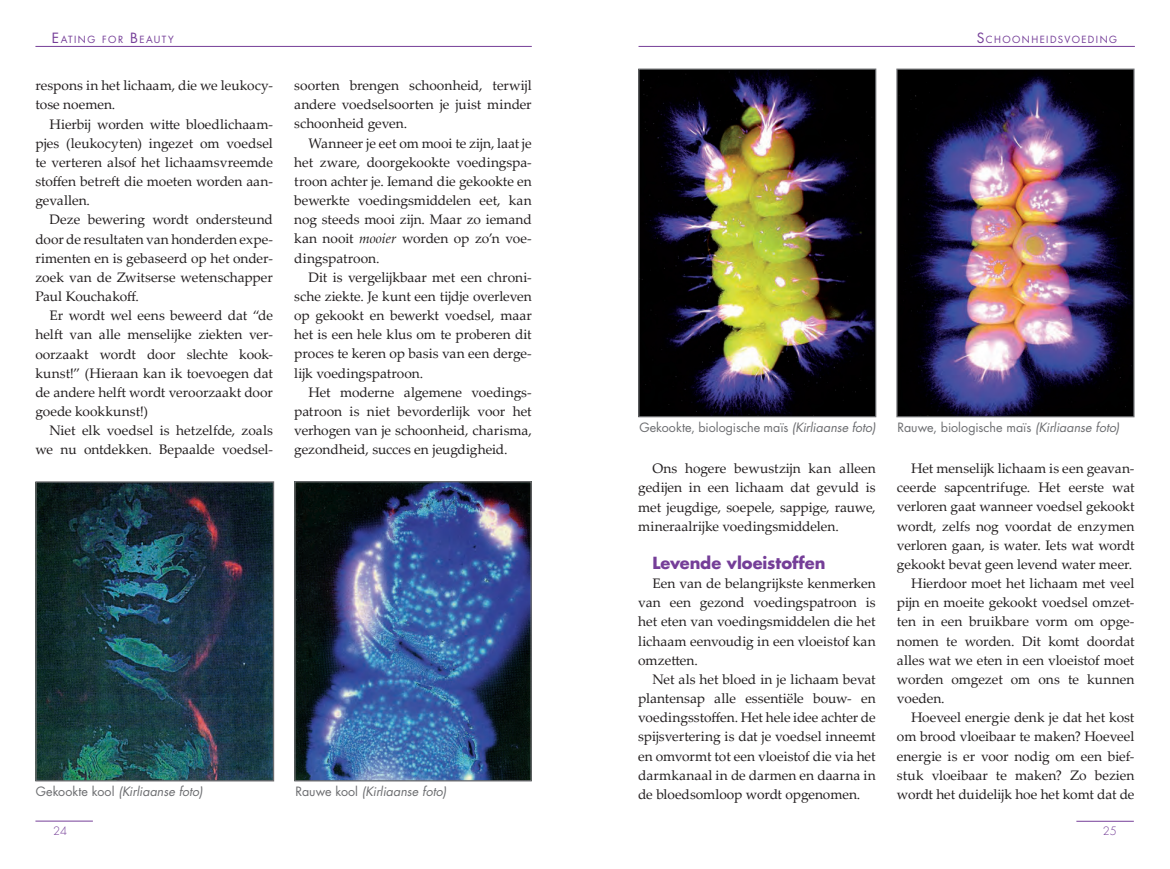
<style>
.page{position:relative;width:1170px;height:869px;background:#fff}
.page>*{position:absolute;margin:0;border:0;box-sizing:border-box;transform-origin:0 0}
.Standaard{font:700 16.25px "Futura";color:#753e98}
.Standaard-2{font:13.75px/19.1px "Palatino Linotype";letter-spacing:-.005em;color:#231f20;text-align:justify}
.Standaard-3{font:12.5px "Futura";color:#6c6d70}
.Standaard-4{font:italic 12.5px "Futura";letter-spacing:-.005em;color:#6c6d70}
.t1{font:italic 300 11.25px "Futura";color:#753e98}
.t2{font:9.62px "Futura";letter-spacing:.15em;color:#753e98}
.s1{font-size:13.75px}
.s2{font-style:italic}
.s3{font-style:normal}
</style>
<div class="page">
<hr style="left:35px;top:46px;width:496px;height:1px;background:#753e98">
<hr style="left:1076px;top:820px;width:57px;height:1px;background:#753e98">
<hr style="left:35px;top:820px;width:58px;height:1px;background:#753e98">
<hr style="left:638px;top:46px;width:496px;height:1px;background:#753e98">
<img style="left:37px;top:483px;width:235px;height:296px">
<div style="left:35px;top:481px;width:239px;height:300px;border:1px solid #6c6d70"></div>
<img style="left:296px;top:483px;width:234px;height:296px">
<div style="left:294px;top:481px;width:238px;height:300px;border:1px solid #6c6d70"></div>
<img style="left:640px;top:70px;width:234px;height:345px">
<div style="left:638px;top:68px;width:238px;height:349px;border:1px solid #6c6d70"></div>
<img style="left:898px;top:71px;width:234px;height:344px">
<div style="left:896px;top:69px;width:238px;height:348px;border:1px solid #6c6d70"></div>
<p class="t2" style="left:52px;top:33px;width:123px"><span class="s1">E</span>ATING FOR <span class="s1">B</span>EAUTY</p>
<p class="Standaard-2" style="left:35px;top:75px;width:239px">respons in het lichaam, die we leukocy&shy;tose noemen.</p>
<p class="Standaard-2" style="left:35px;top:114px;width:239px;text-indent:14px">Hierbij worden witte bloedlichaam&shy;pjes (leukocyten) ingezet om voedsel te verteren alsof het lichaamsvreemde stoffen betreft die moeten worden aan&shy;gevallen.</p>
<p class="Standaard-2" style="left:35px;top:209px;width:239px;text-indent:14px">Deze bewering wordt ondersteund door de resultaten van honderden expe&shy;rimenten en is gebaseerd op het onder&shy;zoek van de Zwitserse wetenschapper Paul Kouchakoff.</p>
<p class="Standaard-2" style="left:35px;top:305px;width:239px;text-indent:14px">Er wordt wel eens beweerd dat “de helft van alle menselijke ziekten ver&shy;oorzaakt wordt door slechte kook&shy;kunst!” (Hieraan kan ik toevoegen dat de andere helft wordt veroorzaakt door goede kookkunst!)</p>
<p class="Standaard-2" style="left:35px;top:420px;width:239px;text-align:right">Niet elk voedsel is hetzelfde, zoals we nu ontdekken. Bepaalde voedsel-</p>
<p class="Standaard-2" style="left:294px;top:75px;width:239px">soorten brengen schoonheid, terwijl andere voedselsoorten je juist minder schoonheid geven.</p>
<p class="Standaard-2" style="left:294px;top:133px;width:239px;text-indent:14px">Wanneer je eet om mooi te zijn, laat je het zware, doorgekookte voedingspa&shy;troon achter je. Iemand die gekookte en bewerkte voedingsmiddelen eet, kan nog steeds mooi zijn. Maar zo iemand kan nooit <span class="s2">mooier</span> worden op zo’n voe&shy;dingspatroon.</p>
<p class="Standaard-2" style="left:294px;top:267px;width:239px;text-indent:14px">Dit is vergelijkbaar met een chroni&shy;sche ziekte. Je kunt een tijdje overleven op gekookt en bewerkt voedsel, maar het is een hele klus om te proberen dit proces te keren op basis van een derge&shy;lijk voedingspatroon.</p>
<p class="Standaard-2" style="left:294px;top:382px;width:239px;text-indent:14px">Het moderne algemene voedings&shy;patroon is niet bevorderlijk voor het verhogen van je schoonheid, charisma, gezondheid, succes en jeugdigheid.</p>
<p class="Standaard-4" style="left:36px;top:782px;width:168px"><span class="s3">Gekookte kool</span> (Kirliaanse foto)</p>
<p class="Standaard-4" style="left:295px;top:782px;width:152px"><span class="s3">Rauwe kool</span> (Kirliaanse foto)</p>
<p class="t1" style="left:53px;top:823px;width:16px">24</p>
<p class="t2" style="left:976px;top:33px;width:142px"><span class="s1">S</span> CHOONHEI DSVOEDI NG</p>
<p class="Standaard-3" style="left:639px;top:418px;width:238px">Gekookte, biologische maïs <span class="s2">(Kirliaanse foto)</span></p>
<p class="Standaard-3" style="left:897px;top:418px;width:223px">Rauwe, biologische maïs <span class="s2">(Kirliaanse foto)</span></p>
<p class="Standaard-2" style="left:638px;top:458px;width:239px;text-indent:14px">Ons hogere bewustzijn kan alleen gedijen in een lichaam dat gevuld is met jeugdige, soepele, sappige, rauwe, mineraalrijke voedingsmiddelen.</p>
<p class="Standaard" style="left:652px;top:551px;width:175px">Levende vloeistoffen</p>
<p class="Standaard-2" style="left:638px;top:573px;width:239px;text-indent:14px">Een van de belangrijkste kenmerken van een gezond voedingspatroon is het eten van voedingsmiddelen die het lichaam eenvoudig in een vloeistof kan omzetten.</p>
<p class="Standaard-2" style="left:638px;top:668px;width:239px;text-indent:14px">Net als het bloed in je lichaam bevat plantensap alle essentiële bouw- en voedingsstoffen. Het hele idee achter de spijsvertering is dat je voedsel inneemt en omvormt tot een vloeistof die via het darmkanaal in de darmen en daarna in de bloedsomloop wordt opgenomen.</p>
<p class="Standaard-2" style="left:896px;top:458px;width:239px;text-indent:14px">Het menselijk lichaam is een geavan&shy;ceerde sapcentrifuge. Het eerste wat verloren gaat wanneer voedsel gekookt wordt, zelfs nog voordat de enzymen verloren gaan, is water. Iets wat wordt gekookt bevat geen levend water meer.</p>
<p class="Standaard-2" style="left:896px;top:573px;width:239px;text-indent:14px">Hierdoor moet het lichaam met veel pijn en moeite gekookt voedsel omzet&shy;ten in een bruikbare vorm om opge&shy;nomen te worden. Dit komt doordat alles wat we eten in een vloeistof moet worden omgezet om ons te kunnen voeden.</p>
<p class="Standaard-2" style="left:896px;top:707px;width:239px;text-indent:14px">Hoeveel energie denk je dat het kost om brood vloeibaar te maken? Hoeveel energie is er voor nodig om een bief&shy;stuk vloeibaar te maken? Zo bezien wordt het duidelijk hoe het komt dat de</p>
<p class="t1" style="left:1102px;top:823px;width:15px">25</p>
</div>
